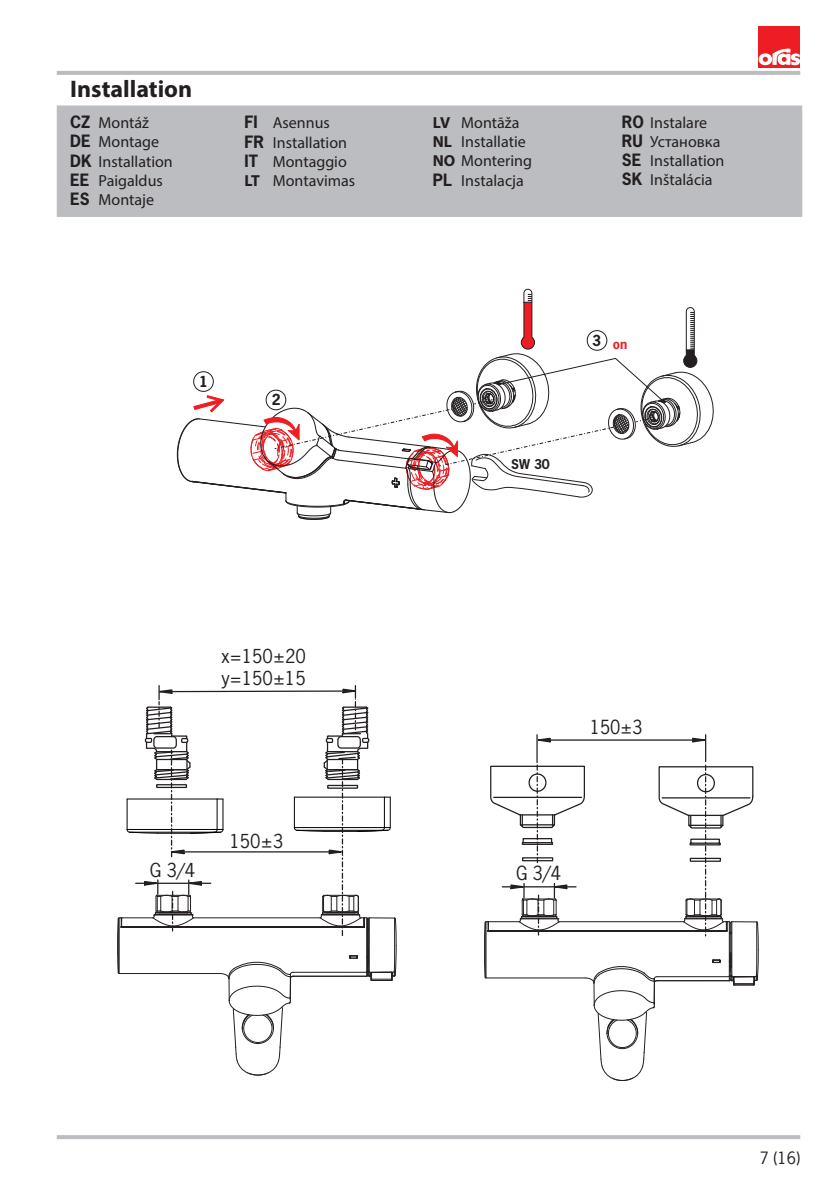
<style>
.page{position:relative;width:840px;height:1191px;background:#fff}
.page>*{position:absolute;margin:0;border:0;box-sizing:border-box;transform-origin:0 0}
.otsikko12{font:700 24px "Myriad Pro";color:#231f20}
.t1{font:18.2px/22px "News Gothic";color:#231f20}
.Leipä8{font:16px "Myriad Pro";color:#231f20}
.t2{font:16px "News Gothic Std";color:#231f20}
.t3{font:700 14.4px "News Gothic";color:#231f20}
.t4{font:700 12.8px "News Gothic";color:#231f20}
.t5{font:700 12.8px "News Gothic";color:#ee1d23}
.s1{font-family:"News Gothic Std";font-weight:700}
.s2{font-weight:700}
</style>
<div class="page">
<hr style="left:57px;top:71px;width:742px;height:4px;background:#bcbdc0">
<hr style="left:57px;top:1135px;width:742px;height:4px;background:#bcbdc0">
<div style="left:758px;top:27px;width:41px;height:41px;background:#ee1d23"></div>
<svg style="left:758px;top:48px;width:41px;height:17px"></svg>
<svg style="left:117px;top:685px;width:279px;height:391px"></svg>
<svg style="left:484px;top:734px;width:274px;height:347px"></svg>
<div style="left:57px;top:105px;width:744px;height:112px;background:#bcbdc0;border:2px solid #bcbdc0"></div>
<svg style="left:176px;top:289px;width:538px;height:231px"></svg>
<p class="otsikko12" style="left:70px;top:74px;width:123px">Installation</p>
<p class="Leipä8" style="left:70px;top:113px;width:80px"><span class="s1">CZ</span> Montáž</p>
<p class="Leipä8" style="left:70px;top:132px;width:90px"><span class="s1">DE</span> Montage</p>
<p class="Leipä8" style="left:70px;top:151px;width:104px"><span class="s1">DK</span> Installation</p>
<p class="Leipä8" style="left:70px;top:170px;width:94px"><span class="s1">EE</span> Paigaldus</p>
<p class="Leipä8" style="left:70px;top:190px;width:85px"><span class="s1">ES</span> Montaje</p>
<p class="Leipä8" style="left:244px;top:113px;width:87px"><span class="s1">FI</span> Asennus</p>
<p class="Leipä8" style="left:244px;top:132px;width:104px"><span class="s1">FR</span> Installation</p>
<p class="Leipä8" style="left:244px;top:152px;width:104px"><span class="s1">IT</span> Montaggio</p>
<p class="Leipä8" style="left:244px;top:171px;width:112px"><span class="s2">LT</span> Montavimas</p>
<p class="t3" style="left:199px;top:371px;width:10px">1</p>
<p class="t3" style="left:271px;top:390px;width:10px">2</p>
<p class="Leipä8" style="left:432px;top:113px;width:88px"><span class="s2">LV</span> Montāža</p>
<p class="Leipä8" style="left:432px;top:132px;width:94px"><span class="s2">NL</span> Installatie</p>
<p class="Leipä8" style="left:432px;top:151px;width:100px"><span class="s2">NO</span> Montering</p>
<p class="Leipä8" style="left:432px;top:170px;width:92px"><span class="s1">PL</span> Instalacja</p>
<p class="Leipä8" style="left:621px;top:113px;width:87px"><span class="s1">RO</span> Instalare</p>
<p class="Leipä8" style="left:621px;top:132px;width:100px"><span class="s1">RU</span> Установка</p>
<p class="Leipä8" style="left:621px;top:151px;width:104px"><span class="s1">SE</span> Installation</p>
<p class="Leipä8" style="left:621px;top:170px;width:92px"><span class="s1">SK</span> Inštalácia</p>
<p class="t5" style="left:592px;top:336px;width:37px"><sup>3</sup> on</p>
<p class="t4" style="left:511px;top:456px;width:40px">SW 30</p>
<p class="t1" style="left:221px;top:644px;width:86px">x=150±20 y=150±15</p>
<p class="t1" style="left:589px;top:716px;width:54px">150±3</p>
<p class="t1" style="left:229px;top:829px;width:55px">150±3</p>
<p class="t1" style="left:150px;top:858px;width:47px">G 3/4</p>
<p class="t1" style="left:516px;top:861px;width:46px">G 3/4</p>
<p class="t2" style="left:759px;top:1147px;width:42px">7 (16)</p>
</div>
